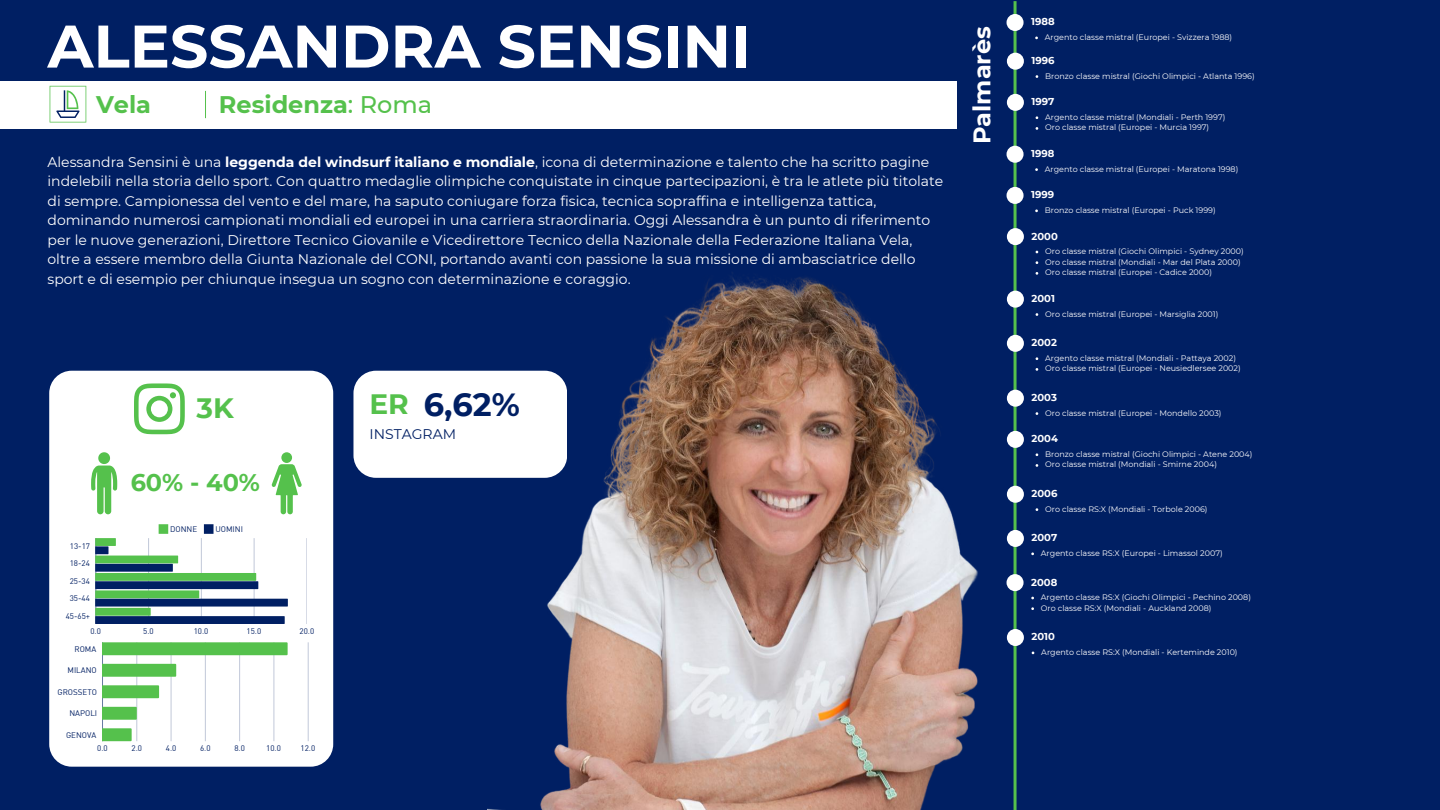
<style>
.page{position:relative;width:1440px;height:810px;background:#001f63}
.page>*{position:absolute;margin:0;border:0;box-sizing:border-box;transform-origin:0 0}
.t1{font:700 60px "Montserrat";color:#fff}
.t2{font:700 32px "Montserrat";color:#001f63}
.t3{font:700 28px "Montserrat";color:#55c14c}
.t4{font:700 24px "Montserrat";color:#55c14c}
.t5{font:700 24px "Montserrat";color:#fff}
.t6{font:14px/19.5px "Montserrat";color:#fff}
.t7{font:14px "Montserrat";color:#001f63}
.t8{font:700 10px "Montserrat";color:#fff}
.t9{font:8px/10.7px "Montserrat";color:#fff}
.t10{font:8px/17.4px "DIN";color:#001f63;text-align:center}
.s1{font-weight:500}
.s2{font-weight:700}
</style>
<div class="page">
<div style="left:0;top:81px;width:960px;height:48px;background:#fff"></div>
<div style="left:49px;top:371px;width:284px;height:396px;background:#fff;border-radius:22px"></div>
<svg style="left:134px;top:383px;width:51px;height:51px"></svg>
<svg style="left:91px;top:452px;width:26px;height:62px"></svg>
<div style="left:281px;top:452px;width:11px;height:11px;background:#55c14c;border-radius:50%"></div>
<svg style="left:272px;top:464px;width:30px;height:50px"></svg>
<div style="left:159px;top:524px;width:9px;height:10px;background:#55c14c"></div>
<div style="left:204px;top:524px;width:10px;height:10px;background:#001f63"></div>
<svg style="left:96px;top:538px;width:192px;height:86px"></svg>
<hr style="left:103px;top:642px;width:1px;height:99px;background:#001f63;opacity:.6">
<hr style="left:137px;top:642px;width:1px;height:99px;background:#eceef3">
<hr style="left:171px;top:642px;width:1px;height:99px;background:#dbdfe8">
<hr style="left:205px;top:642px;width:1px;height:99px;background:#c9cfdd">
<hr style="left:239px;top:642px;width:1px;height:99px;background:#c8cedd">
<hr style="left:274px;top:642px;width:1px;height:99px;background:#e5e8ef">
<hr style="left:308px;top:642px;width:1px;height:99px;background:#d3d8e4">
<svg style="left:103px;top:642px;width:185px;height:13px;background:#59c250"></svg>
<svg style="left:103px;top:664px;width:73px;height:13px"></svg>
<svg style="left:103px;top:685px;width:56px;height:13px"></svg>
<svg style="left:103px;top:707px;width:34px;height:13px"></svg>
<svg style="left:103px;top:728px;width:29px;height:13px"></svg>
<div style="left:353px;top:371px;width:214px;height:107px;background:#fff;border-radius:22px"></div>
<hr style="left:1014px;top:1px;width:3px;height:809px;background:#55c14c">
<div style="left:1007px;top:14px;width:17px;height:17px;background:#fff;border-radius:50%"></div>
<div style="left:1007px;top:53px;width:17px;height:17px;background:#fff;border-radius:50%"></div>
<div style="left:1007px;top:94px;width:17px;height:17px;background:#fff;border-radius:50%"></div>
<div style="left:1007px;top:146px;width:17px;height:17px;background:#fff;border-radius:50%"></div>
<svg style="left:205px;top:91px;width:1px;height:27px"></svg>
<svg style="left:50px;top:86px;width:36px;height:37px"></svg>
<img style="left:488px;top:172px;width:550px;height:638px">
<h1 class="t1" style="left:48px;top:10px;width:705px">ALESSANDRA SENSINI</h1>
<h3 class="t4" style="left:96px;top:89px;width:57px">Vela</h3>
<h3 class="t4" style="left:219px;top:90px;width:215px">Residenza<span class="s1">: Roma</span></h3>
<p class="t6" style="left:48px;top:152px;width:897px">Alessandra Sensini è una <span class="s2">leggenda del windsurf italiano e mondiale</span>, icona di determinazione e talento che ha scritto pagine indelebili nella storia dello sport. Con quattro medaglie olimpiche conquistate in cinque partecipazioni, è tra le atlete più titolate di sempre. Campionessa del vento e del mare, ha saputo coniugare forza fisica, tecnica sopraffina e intelligenza tattica, dominando numerosi campionati mondiali ed europei in una carriera straordinaria. Oggi Alessandra è un punto di riferimento per le nuove generazioni, Direttore Tecnico Giovanile e Vicedirettore Tecnico della Nazionale della Federazione Italiana Vela, oltre a essere membro della Giunta Nazionale del CONI, portando avanti con passione la sua missione di ambasciatrice dello sport e di esempio per chiunque insegua un sogno con determinazione e coraggio.</p>
<h3 class="t5" style="left:967px;top:144px;width:119px;rotate:-90deg">Palmarès</h3>
<h3 class="t3" style="left:196px;top:391px;width:39px">3K</h3>
<h3 class="t4" style="left:131px;top:468px;width:131px">60% - 40%</h3>
<p class="t10" style="left:66px;top:537px;width:26px">13-17<br>18-24<br>25-34<br>35-44<br>45-65+</p>
<p class="t10" style="left:170px;top:520px;width:29px">DONNE</p>
<p class="t10" style="left:215px;top:520px;width:29px">UOMINI</p>
<p class="t10" style="left:90px;top:622px;width:12px">0.0</p>
<p class="t10" style="left:143px;top:622px;width:12px">5.0</p>
<p class="t10" style="left:194px;top:622px;width:16px">10.0</p>
<p class="t10" style="left:247px;top:622px;width:16px">15.0</p>
<p class="t10" style="left:300px;top:622px;width:16px">20.0</p>
<p class="t10" style="left:74px;top:640px;width:23px">ROMA</p>
<p class="t10" style="left:68px;top:661px;width:31px">MILANO</p>
<p class="t10" style="left:58px;top:683px;width:41px">GROSSETO</p>
<p class="t10" style="left:69px;top:704px;width:29px">NAPOLI</p>
<p class="t10" style="left:66px;top:726px;width:32px">GENOVA</p>
<p class="t10" style="left:97px;top:739px;width:12px">0.0</p>
<p class="t10" style="left:132px;top:739px;width:12px">2.0</p>
<p class="t10" style="left:166px;top:739px;width:12px">4.0</p>
<p class="t10" style="left:200px;top:739px;width:12px">6.0</p>
<p class="t10" style="left:234px;top:739px;width:12px">8.0</p>
<p class="t10" style="left:266px;top:739px;width:16px">10.0</p>
<p class="t10" style="left:301px;top:739px;width:16px">12.0</p>
<h2 class="t2" style="left:424px;top:385px;width:98px">6,62%</h2>
<h3 class="t3" style="left:369px;top:387px;width:41px">ER</h3>
<h3 class="t7" style="left:369px;top:425px;width:88px">INSTAGRAM</h3>
<p class="t8" style="left:1031px;top:16px;width:25px">1988</p>
<p class="t9" style="left:1045px;top:32px;width:189px">Argento classe mistral (Europei - Svizzera 1988)</p>
<p class="t8" style="left:1032px;top:54px;width:25px">1996</p>
<p class="t9" style="left:1045px;top:70px;width:211px">Bronzo classe mistral (Giochi Olimpici - Atlanta 1996)</p>
<p class="t8" style="left:1032px;top:96px;width:24px">1997</p>
<p class="t9" style="left:1045px;top:112px;width:182px">Argento classe mistral (Mondiali - Perth 1997)<br>Oro classe mistral (Europei - Murcia 1997)</p>
<p class="t8" style="left:1031px;top:148px;width:25px">1998</p>
<p class="t9" style="left:1045px;top:163px;width:195px">Argento classe mistral (Europei - Maratona 1998)</p>
<p class="t8" style="left:1031px;top:189px;width:25px">1999</p>
<p class="t9" style="left:1045px;top:205px;width:172px">Bronzo classe mistral (Europei - Puck 1999)</p>
<p class="t8" style="left:1032px;top:230px;width:28px">2000</p>
<p class="t9" style="left:1045px;top:246px;width:200px">Oro classe mistral (Giochi Olimpici - Sydney 2000)<br>Oro classe mistral (Mondiali - Mar del Plata 2000)<br>Oro classe mistral (Europei - Cadice 2000)</p>
<p class="t8" style="left:1032px;top:292px;width:25px">2001</p>
<p class="t9" style="left:1045px;top:308px;width:175px">Oro classe mistral (Europei - Marsiglia 2001)</p>
<p class="t8" style="left:1032px;top:337px;width:27px">2002</p>
<p class="t9" style="left:1045px;top:353px;width:197px">Argento classe mistral (Mondiali - Pattaya 2002)<br>Oro classe mistral (Europei - Neusiedlersee 2002)</p>
<p class="t8" style="left:1032px;top:392px;width:27px">2003</p>
<p class="t9" style="left:1045px;top:407px;width:178px">Oro classe mistral (Europei - Mondello 2003)</p>
<p class="t8" style="left:1032px;top:433px;width:28px">2004</p>
<p class="t9" style="left:1045px;top:449px;width:209px">Bronzo classe mistral (Giochi Olimpici - Atene 2004)<br>Oro classe mistral (Mondiali - Smirne 2004)</p>
<p class="t8" style="left:1032px;top:488px;width:27px">2006</p>
<p class="t9" style="left:1045px;top:503px;width:164px">Oro classe RS:X (Mondiali - Torbole 2006)</p>
<p class="t8" style="left:1032px;top:532px;width:27px">2007</p>
<p class="t9" style="left:1041px;top:548px;width:183px">Argento classe RS:X (Europei - Limassol 2007)</p>
<p class="t8" style="left:1031px;top:576px;width:28px">2008</p>
<p class="t9" style="left:1041px;top:592px;width:212px">Argento classe RS:X (Giochi Olimpici - Pechino 2008)<br>Oro classe RS:X (Mondiali - Auckland 2008)</p>
<p class="t8" style="left:1032px;top:631px;width:25px">2010</p>
<p class="t9" style="left:1041px;top:647px;width:198px">Argento classe RS:X (Mondiali - Kerteminde 2010)</p>
</div>
